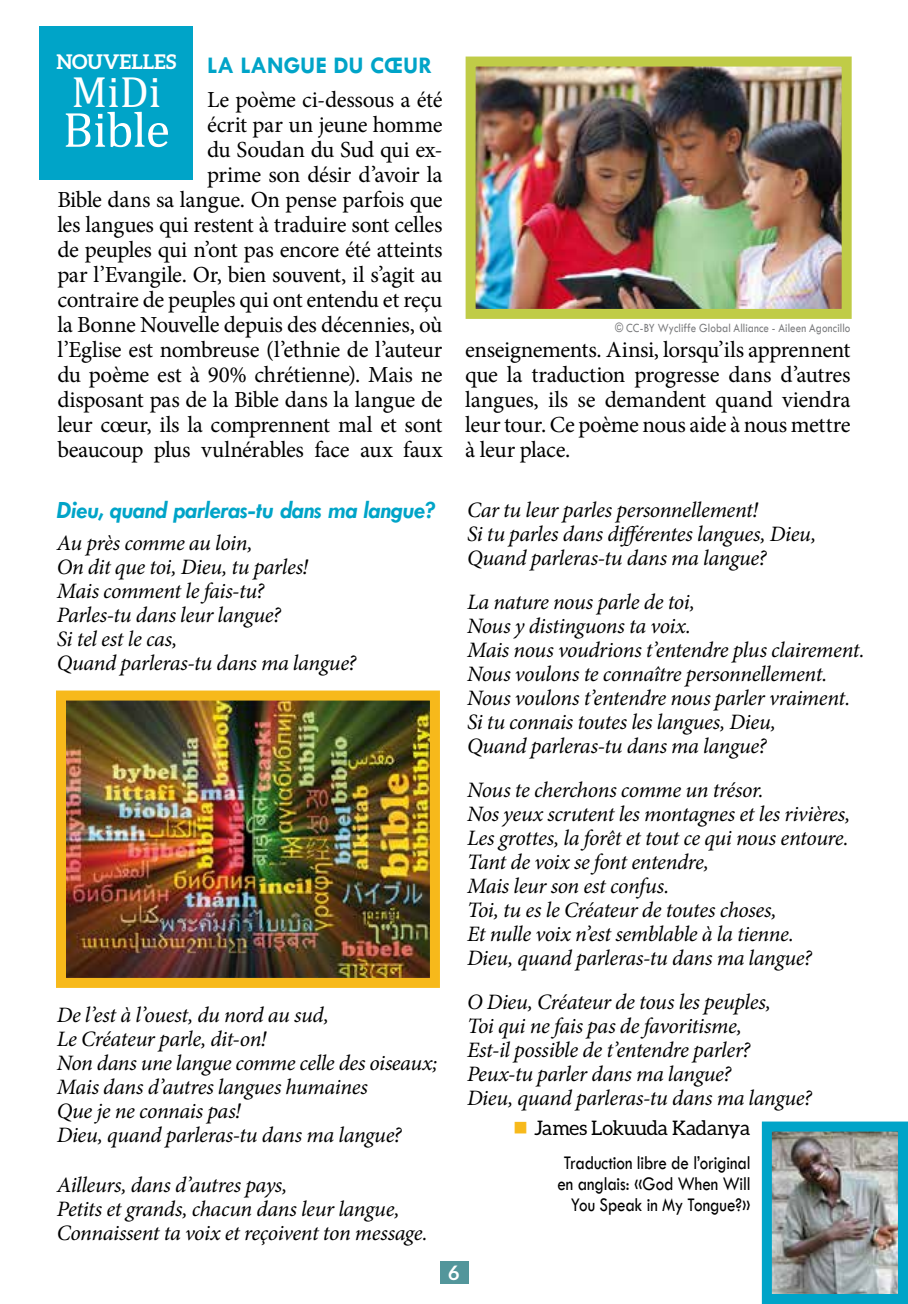
<style>
.page{position:relative;width:908px;height:1304px;background:#fff}
.page>*{position:absolute;margin:0;border:0;box-sizing:border-box;transform-origin:0 0}
.t1{font:50px "Cambria";letter-spacing:-.015em;color:#fff}
.t2{font:44px "Cambria";color:#fff}
.t3{font:italic 700 25px "Tw Cen";letter-spacing:-.01em;color:#00a4c8}
.t4{font:700 24px "Tw Cen";color:#00a4c8}
.t5{font:23px/25px "Minion Pro";letter-spacing:-.02em;color:#000;text-align:right}
.t6{font:italic 22px/24px "Minion Pro";letter-spacing:-.02em;color:#000}
.t7{font:700 20.2px "Aleo";color:#fff}
.t8{font:20px/21px "Tw Cen";letter-spacing:-.01em;color:#000;text-align:right;scale:.85 1}
.t9{font:20px "Aleo";letter-spacing:-.015em;color:#000}
.t10{font:700 20px "Aleo";color:#fff}
.t11{font:13px "Tw Cen";letter-spacing:.01em;color:#7b7c7e;scale:.85 1}
.s1{color:#f7b91b}
</style>
<div class="page">
<div style="left:440px;top:1261px;width:28px;height:23px;background:#53969b"></div>
<div style="left:40px;top:26px;width:153px;height:153px;background:#00a4c8"></div>
<img style="left:476px;top:68px;width:364px;height:240px">
<div style="left:465px;top:57px;width:386px;height:262px;border:10px solid #c0cc47"></div>
<img style="left:67px;top:702px;width:362px;height:275px">
<div style="left:56px;top:691px;width:384px;height:297px;border:10px solid #f7b91b"></div>
<img style="left:772px;top:1132px;width:124px;height:161px">
<div style="left:761px;top:1121px;width:146px;height:183px;border:10px solid #00a4c8"></div>
<p class="t7" style="left:56px;top:50px;width:121px">NOUVELLES</p>
<h2 class="t2" style="left:72px;top:66px;width:91px">MiDi</h2>
<h1 class="t1" style="left:63px;top:100px;width:109px">Bible</h1>
<p class="t4" style="left:207px;top:51px;width:227px">LA LANGUE DU CŒUR</p>
<p class="t5" style="left:57px;top:87px;width:386px">Le poème ci-dessous a été<br>écrit par un jeune homme<br>du Soudan du Sud qui ex-<br>prime son désir d’avoir la<br>Bible dans sa langue. On pense parfois que les langues qui restent à traduire sont celles de peuples qui n’ont pas encore été atteints par l’Evangile. Or, bien souvent, il s’agit au contraire de peuples qui ont entendu et reçu la Bonne Nouvelle depuis des décennies, où l’Eglise est nombreuse (l’ethnie de l’auteur du poème est à 90% chrétienne). Mais ne disposant pas de la Bible dans la langue de leur cœur, ils la comprennent mal et sont beaucoup plus vulnérables face aux faux</p>
<p class="t3" style="left:57px;top:495px;width:381px">Dieu, quand parleras-tu dans ma langue?</p>
<p class="t6" style="left:57px;top:531px;width:301px">Au près comme au loin,<br>On dit que toi, Dieu, tu parles!<br>Mais comment le fais-tu?<br>Parles-tu dans leur langue?<br>Si tel est le cas,<br>Quand parleras-tu dans ma langue?</p>
<p class="t6" style="left:57px;top:1003px;width:382px">De l’est à l’ouest, du nord au sud,<br>Le Créateur parle, dit-on!<br>Non dans une langue comme celle des oiseaux; Mais dans d’autres langues humaines<br>Que je ne connais pas!<br>Dieu, quand parleras-tu dans ma langue?</p>
<p class="t6" style="left:57px;top:1173px;width:372px">Ailleurs, dans d’autres pays,<br>Petits et grands, chacun dans leur langue,<br>Connaissent ta voix et reçoivent ton message.</p>
<p class="t11" style="left:615px;top:320px;width:278px">© CC-BY Wycliffe Global Alliance - Aileen Agoncillo</p>
<p class="t5" style="left:465px;top:338px;width:386px;text-align:justify">enseignements. Ainsi, lorsqu’ils apprennent que la traduction progresse dans d’autres langues, ils se demandent quand viendra leur tour. Ce poème nous aide à nous mettre à leur place.</p>
<p class="t6" style="left:467px;top:498px;width:350px">Car tu leur parles personnellement!<br>Si tu parles dans différentes langues, Dieu,<br>Quand parleras-tu dans ma langue?</p>
<p class="t6" style="left:467px;top:590px;width:399px">La nature nous parle de toi,<br>Nous y distinguons ta voix.<br>Mais nous voudrions t’entendre plus clairement.<br>Nous voulons te connaître personnellement.<br>Nous voulons t’entendre nous parler vraiment.<br>Si tu connais toutes les langues, Dieu,<br>Quand parleras-tu dans ma langue?</p>
<p class="t6" style="left:467px;top:778px;width:384px">Nous te cherchons comme un trésor.<br>Nos yeux scrutent les montagnes et les rivières, Les grottes, la forêt et tout ce qui nous entoure.<br>Tant de voix se font entendre,<br>Mais leur son est confus.<br>Toi, tu es le Créateur de toutes choses,<br>Et nulle voix n’est semblable à la tienne.<br>Dieu, quand parleras-tu dans ma langue?</p>
<p class="t6" style="left:467px;top:990px;width:346px">O Dieu, Créateur de tous les peuples,<br>Toi qui ne fais pas de favoritisme,<br>Est-il possible de t’entendre parler?<br>Peux-tu parler dans ma langue?<br>Dieu, quand parleras-tu dans ma langue?</p>
<p class="t9" style="left:513px;top:1117px;width:239px"><span class="s1">■</span> James Lokuuda Kadanya</p>
<p class="t8" style="left:557px;top:1152px;width:228px">Traduction libre de l’original en anglais: «God When Will<br>You Speak in My Tongue?»</p>
<p class="t10" style="left:448px;top:1261px;width:12px">6</p>
</div>
